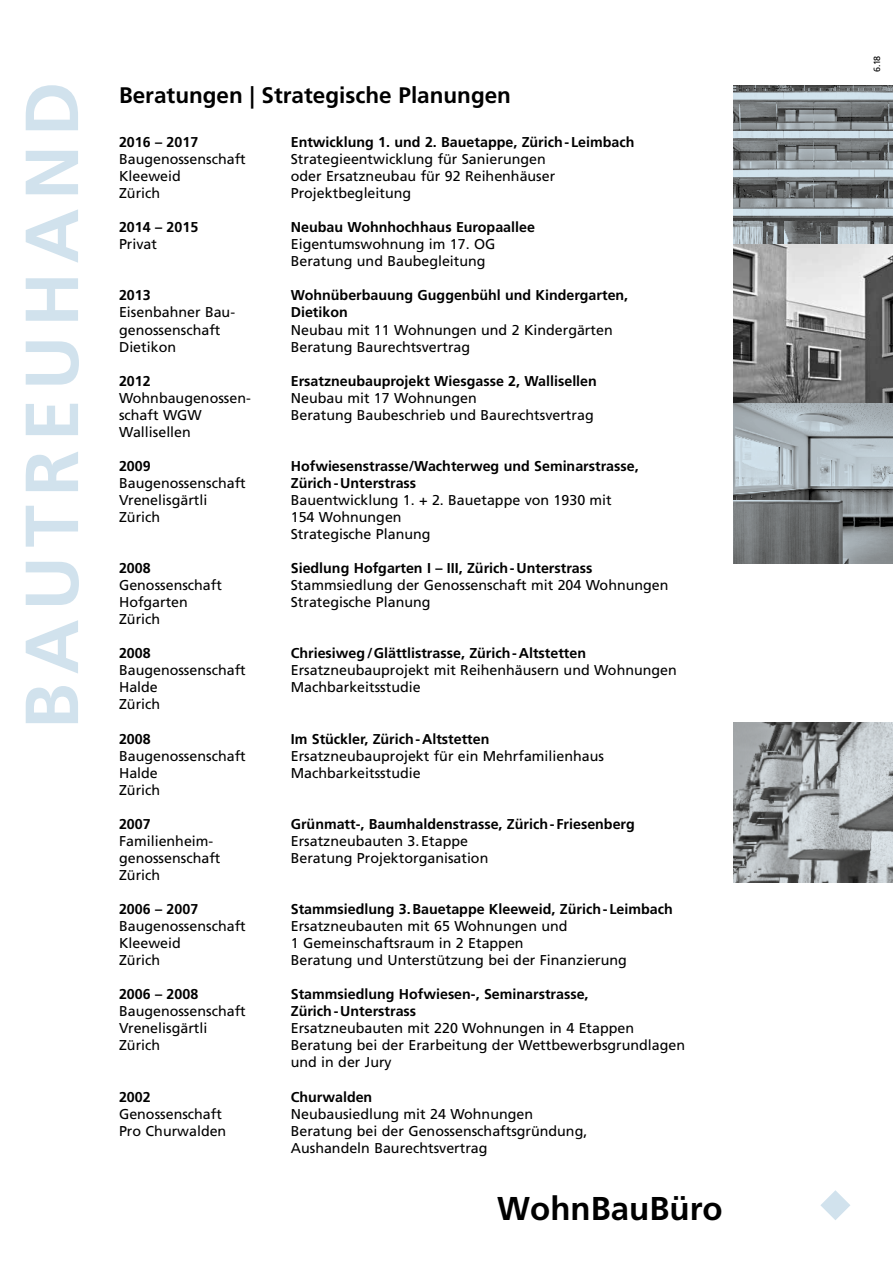
<style>
.page{position:relative;width:893px;height:1263px;background:#fff}
.page>*{position:absolute;margin:0;border:0;box-sizing:border-box;transform-origin:0 0}
.t1{font:700 75px "Frutiger";letter-spacing:.115em;color:#d1e2ed}
.t2{font:700 33px "Frutiger";color:#000}
.t3{font:700 22.5px "Frutiger";color:#000}
.t4{font:14.25px/17.1px "Frutiger";color:#000}
.t5{font:700 14.25px/17.1px "Frutiger";color:#000}
.t6{font:9px "Frutiger";color:#000}
</style>
<div class="page">
<svg style="left:820px;top:1190px;width:30px;height:30px"></svg>
<img style="left:733px;top:723px;width:160px;height:159px">
<img style="left:733px;top:85px;width:160px;height:319px">
<svg style="left:733px;top:404px;width:160px;height:159px;background:#929a9e"></svg>
<h1 class="t1" style="left:8px;top:729px;width:649px;rotate:-90deg">BAUTREUHAND</h1>
<h3 class="t3" style="left:119px;top:82px;width:393px">Beratungen | Strategische Planungen</h3>
<p class="t5" style="left:291px;top:134px;width:345px">Entwicklung 1. und 2. Bauetappe, Zürich- Leimbach</p>
<p class="t4" style="left:291px;top:151px;width:266px">Strategieentwicklung für Sanierungen oder Ersatzneubau für 92 Reihenhäuser<br>Projektbegleitung</p>
<p class="t5" style="left:119px;top:134px;width:81px">2016 – 2017</p>
<p class="t4" style="left:119px;top:151px;width:128px">Baugenossenschaft<br>Kleeweid<br>Zürich</p>
<p class="t5" style="left:291px;top:219px;width:246px">Neubau Wohnhochhaus Europaallee</p>
<p class="t4" style="left:291px;top:236px;width:206px">Eigentumswohnung im 17. OG<br>Beratung und Baubegleitung</p>
<p class="t5" style="left:119px;top:219px;width:81px">2014 – 2015</p>
<p class="t4" style="left:119px;top:236px;width:40px">Privat</p>
<p class="t5" style="left:291px;top:287px;width:339px">Wohnüberbauung Guggenbühl und Kindergarten,<br>Dietikon</p>
<p class="t4" style="left:291px;top:321px;width:323px">Neubau mit 11 Wohnungen und 2 Kindergärten<br>Beratung Baurechtsvertrag</p>
<p class="t5" style="left:119px;top:287px;width:33px">2013</p>
<p class="t4" style="left:119px;top:304px;width:118px">Eisenbahner Bau&shy;genossenschaft<br>Dietikon</p>
<p class="t5" style="left:291px;top:372px;width:308px">Ersatzneubauprojekt Wiesgasse 2, Wallisellen</p>
<p class="t4" style="left:291px;top:389px;width:304px">Neubau mit 17 Wohnungen<br>Beratung Baubeschrieb und Baurechtsvertrag</p>
<p class="t5" style="left:119px;top:372px;width:33px">2012</p>
<p class="t4" style="left:119px;top:389px;width:132px">Wohnbaugenossen&shy;schaft WGW<br>Wallisellen</p>
<p class="t5" style="left:291px;top:457px;width:349px">Hofwiesenstrasse/Wachterweg und Seminarstrasse,<br>Zürich-Unterstrass</p>
<p class="t4" style="left:291px;top:491px;width:322px">Bauentwicklung 1. + 2. Bauetappe von 1930 mit<br>154 Wohnungen<br>Strategische Planung</p>
<p class="t5" style="left:119px;top:457px;width:33px">2009</p>
<p class="t4" style="left:119px;top:474px;width:128px">Baugenossenschaft<br>Vrenelisgärtli<br>Zürich</p>
<p class="t5" style="left:291px;top:560px;width:303px">Siedlung Hofgarten I – III, Zürich-Unterstrass</p>
<p class="t4" style="left:291px;top:577px;width:379px">Stammsiedlung der Genossenschaft mit 204 Wohnungen<br>Strategische Planung</p>
<p class="t5" style="left:119px;top:560px;width:33px">2008</p>
<p class="t4" style="left:119px;top:577px;width:104px">Genossenschaft<br>Hofgarten<br>Zürich</p>
<p class="t5" style="left:291px;top:645px;width:297px">Chriesiweg/Glättlistrasse, Zürich-Altstetten</p>
<p class="t4" style="left:291px;top:662px;width:387px">Ersatzneubauprojekt mit Reihenhäusern und Wohnungen<br>Machbarkeitsstudie</p>
<p class="t5" style="left:119px;top:645px;width:33px">2008</p>
<p class="t4" style="left:119px;top:662px;width:128px">Baugenossenschaft<br>Halde<br>Zürich</p>
<p class="t5" style="left:119px;top:730px;width:33px">2008</p>
<p class="t4" style="left:119px;top:747px;width:128px">Baugenossenschaft<br>Halde<br>Zürich</p>
<p class="t5" style="left:119px;top:815px;width:33px">2007</p>
<p class="t4" style="left:119px;top:832px;width:103px">Familienheim&shy;genossenschaft<br>Zürich</p>
<p class="t5" style="left:119px;top:900px;width:81px">2006 – 2007</p>
<p class="t4" style="left:119px;top:918px;width:128px">Baugenossenschaft<br>Kleeweid<br>Zürich</p>
<p class="t5" style="left:119px;top:986px;width:81px">2006 – 2008</p>
<p class="t4" style="left:119px;top:1003px;width:128px">Baugenossenschaft<br>Vrenelisgärtli<br>Zürich</p>
<p class="t5" style="left:119px;top:1088px;width:33px">2002</p>
<p class="t4" style="left:119px;top:1105px;width:109px">Genossenschaft<br>Pro Churwalden</p>
<p class="t5" style="left:291px;top:730px;width:200px">Im Stückler, Zürich-Altstetten</p>
<p class="t4" style="left:291px;top:747px;width:315px">Ersatzneubauprojekt für ein Mehrfamilienhaus<br>Machbarkeitsstudie</p>
<p class="t5" style="left:291px;top:815px;width:346px">Grünmatt-, Baumhaldenstrasse, Zürich-Friesenberg</p>
<p class="t4" style="left:291px;top:832px;width:199px">Ersatzneubauten 3.Etappe<br>Beratung Projektorganisation</p>
<p class="t5" style="left:291px;top:901px;width:383px">Stammsiedlung 3.Bauetappe Kleeweid, Zürich- Leimbach</p>
<p class="t4" style="left:291px;top:918px;width:338px">Ersatzneubauten mit 65 Wohnungen und<br>1 Gemeinschaftsraum in 2 Etappen<br>Beratung und Unterstützung bei der Finanzierung</p>
<p class="t5" style="left:291px;top:986px;width:299px">Stammsiedlung Hofwiesen-, Seminarstrasse,<br>Zürich-Unterstrass</p>
<p class="t4" style="left:291px;top:1020px;width:396px">Ersatzneubauten mit 220 Wohnungen in 4 Etappen<br>Beratung bei der Erarbeitung der Wettbewerbsgrundlagen und in der Jury</p>
<p class="t5" style="left:291px;top:1088px;width:83px">Churwalden</p>
<p class="t4" style="left:291px;top:1105px;width:298px">Neubausiedlung mit 24 Wohnungen<br>Beratung bei der Genossenschaftsgründung,<br>Aushandeln Baurechtsvertrag</p>
<h2 class="t2" style="left:497px;top:1189px;width:227px">WohnBauBüro</h2>
<p class="t6" style="left:872px;top:72px;width:18px;rotate:-90deg">6.18</p>
</div>
